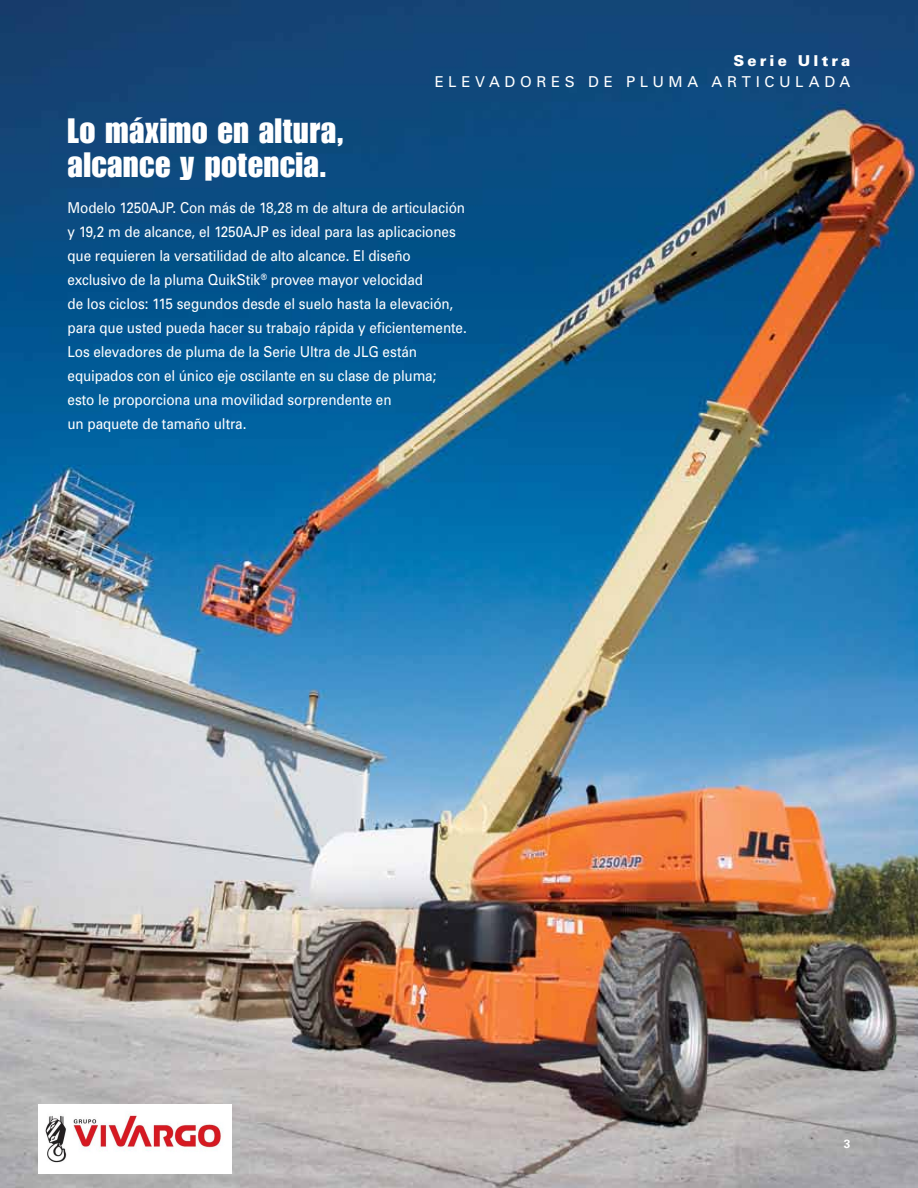
<style>
.page{position:relative;width:918px;height:1188px;background:#fff}
.page>*{position:absolute;margin:0;border:0;box-sizing:border-box;transform-origin:0 0}
.t1{font:34.5px/34.5px "JLG Impact Standard";letter-spacing:.015em;color:#fff}
.t2{font:15px/24px "Univers";letter-spacing:-.005em;color:#fff;scale:.9 1}
.t3{font:15px "Univers";letter-spacing:.31em;color:#fff}
.t4{font:900 15px "Univers";letter-spacing:.21em;color:#fff}
.t5{font:700 12px "Univers";color:#fff}
</style>
<div class="page">
<img style="left:0;top:0;width:918px;height:1188px">
<img style="left:38px;top:1104px;width:194px;height:70px">
<p class="t4" style="left:734px;top:51px;width:118px">Serie Ultra</p>
<p class="t3" style="left:435px;top:72px;width:417px">ELEVADORES DE PLUMA ARTICULADA</p>
<h1 class="t1" style="left:68px;top:114px;width:277px">Lo máximo en altura, alcance y potencia.</h1>
<p class="t2" style="left:67px;top:196px;width:445px">Modelo 1250AJP. Con más de 18,28 m de altura de articulación y 19,2 m de alcance, el 1250AJP es ideal para las aplicaciones que requieren la versatilidad de alto alcance. El diseño exclusivo de la pluma QuikStik<sup>®</sup> provee mayor velocidad<br>de los ciclos: 115 segundos desde el suelo hasta la elevación, para que usted pueda hacer su trabajo rápida y eficientemente.<br>Los elevadores de pluma de la Serie Ultra de JLG están equipados con el único eje oscilante en su clase de pluma; esto le proporciona una movilidad sorprendente en<br>un paquete de tamaño ultra.</p>
<p class="t5" style="left:844px;top:1136px;width:8px">3</p>
</div>
